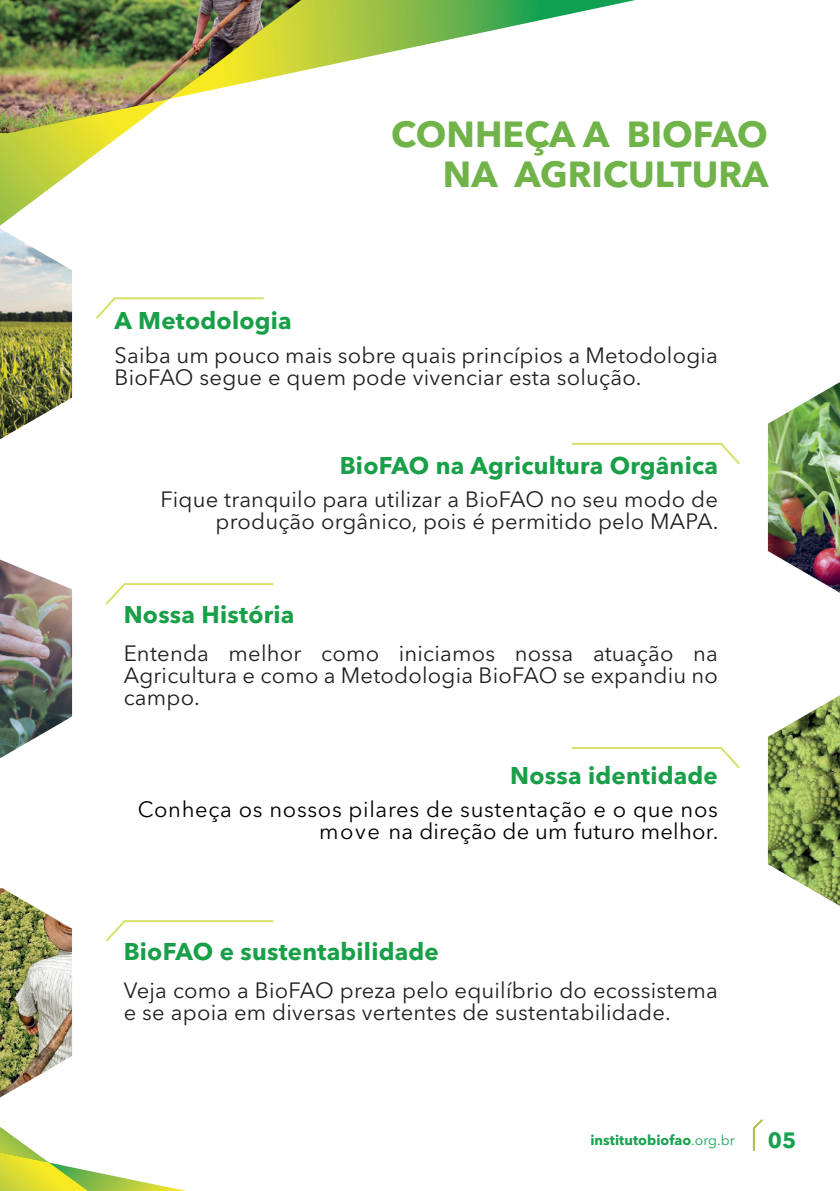
<style>
.page{position:relative;width:840px;height:1191px;background:#fff}
.page>*{position:absolute;margin:0;border:0;box-sizing:border-box;transform-origin:0 0}
.t1{font:700 36px "Avenir Next LT Pro";color:#6fb349}
.t2{font:700 24px "Avenir Next LT Pro";letter-spacing:.01em;color:#189f48}
.t3{font:22px/22px "Avenir Next LT Pro";letter-spacing:.01em;color:#231f20}
.t4{font:22px/22px "Avenir Next LT Pro";letter-spacing:.03em;color:#000001;text-align:right}
.t5{font:700 22px "Avenir Next LT Pro";color:#18a250}
.t6{font:700 14px "Avenir Next LT Pro";color:#18a250}
.s1{font-weight:400}
</style>
<div class="page">
<svg style="left:752px;top:1119px;width:11px;height:32px"></svg>
<svg style="left:0;top:1127px;width:186px;height:64px"></svg>
<svg style="left:0;top:133px;width:124px;height:93px"></svg>
<svg style="left:301px;top:0;width:334px;height:71px"></svg>
<img style="left:0;top:0;width:301px;height:133px">
<svg style="left:96px;top:297px;width:168px;height:22px"></svg>
<svg style="left:105px;top:583px;width:169px;height:22px"></svg>
<svg style="left:105px;top:920px;width:169px;height:22px"></svg>
<svg style="left:572px;top:442px;width:168px;height:23px"></svg>
<svg style="left:572px;top:747px;width:168px;height:22px"></svg>
<img style="left:0;top:228px;width:72px;height:211px">
<img style="left:0;top:559px;width:72px;height:198px">
<img style="left:0;top:888px;width:72px;height:209px">
<img style="left:767px;top:382px;width:72px;height:211px">
<img style="left:767px;top:696px;width:72px;height:210px">
<p class="t2" style="left:115px;top:306px;width:179px">A Metodologia</p>
<p class="t1" style="left:391px;top:113px;width:378px">CONHEÇA A BIOFAO</p>
<p class="t1" style="left:442px;top:153px;width:327px">NA AGRICULTURA</p>
<p class="t3" style="left:115px;top:344px;width:604px">Saiba um pouco mais sobre quais princípios a Metodologia<br>BioFAO segue e quem pode vivenciar esta solução.</p>
<p class="t2" style="left:339px;top:451px;width:379px">BioFAO na Agricultura Orgânica</p>
<p class="t3" style="left:160px;top:488px;width:559px;text-align:right">Fique tranquilo para utilizar a BioFAO no seu modo de produção orgânico, pois é permitido pelo MAPA.</p>
<p class="t2" style="left:124px;top:599px;width:172px">Nossa História</p>
<p class="t3" style="left:124px;top:642px;width:595px;text-align:justify">Entenda melhor como iniciamos nossa atuação na Agricultura e como a Metodologia BioFAO se expandiu no campo.</p>
<p class="t2" style="left:510px;top:761px;width:209px">Nossa identidade</p>
<p class="t4" style="left:138px;top:798px;width:582px">Conheça os nossos pilares de sustentação e o que nos move na direção de um futuro melhor.</p>
<p class="t2" style="left:124px;top:936px;width:316px">BioFAO e sustentabilidade</p>
<p class="t3" style="left:124px;top:979px;width:595px">Veja como a BioFAO preza pelo equilíbrio do ecossistema e se apoia em diversas vertentes de sustentabilidade.</p>
<p class="t6" style="left:590px;top:1131px;width:146px">institutobiofao<span class="s1">.org.br</span></p>
<p class="t5" style="left:767px;top:1126px;width:30px">05</p>
</div>
